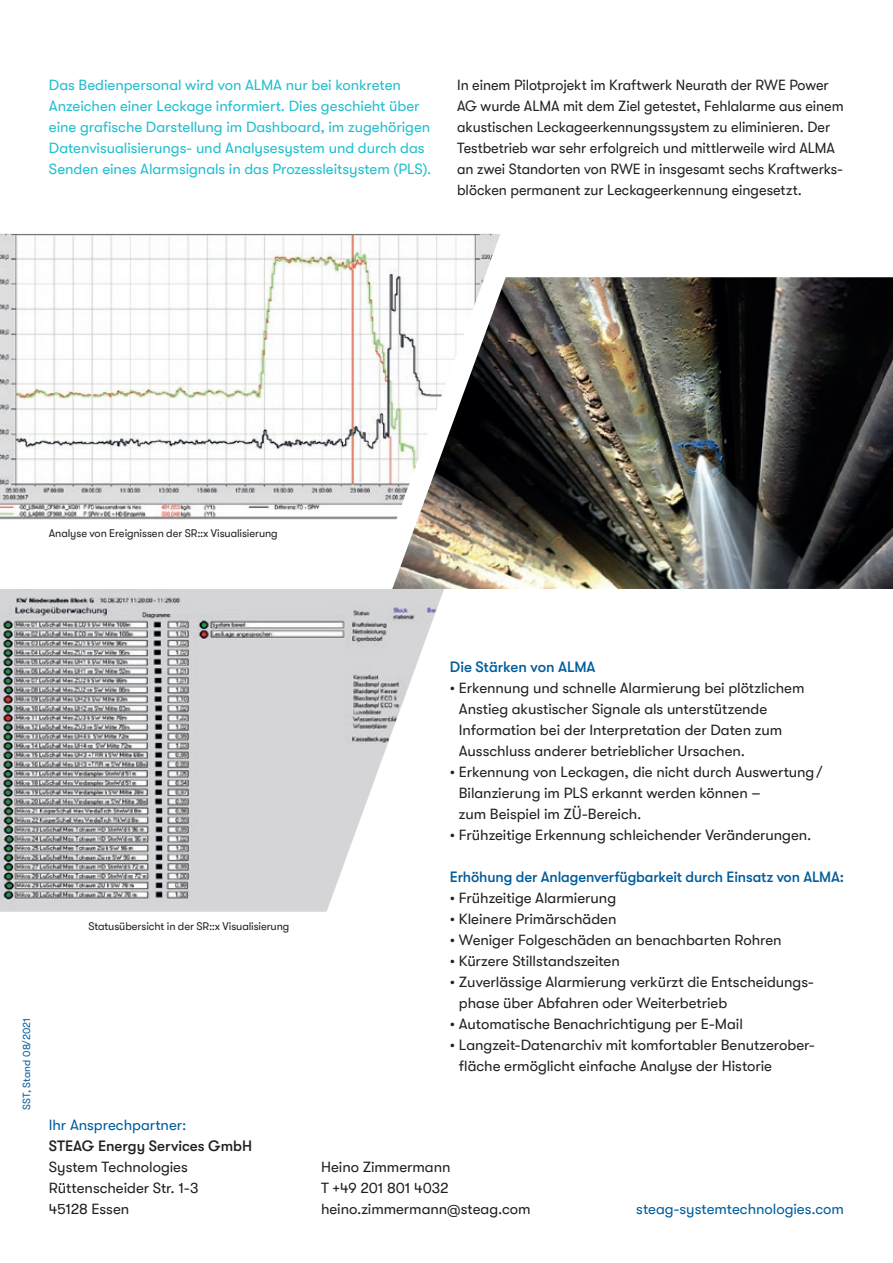
<style>
.page{position:relative;width:893px;height:1263px;background:#fff}
.page>*{position:absolute;margin:0;border:0;box-sizing:border-box;transform-origin:0 0}
.t1{font:15px/21px "GT Walsheim";letter-spacing:-.005em;color:#231f20}
.t2{font:15px/21px "GT Walsheim";letter-spacing:-.005em;color:#231f20;scale:.96 1}
.t3{font:15px/21px "GT Walsheim";letter-spacing:-.005em;color:#21bece}
.t4{font:500 15px "GT Walsheim";letter-spacing:-.01em;color:#005d9c}
.t5{font:15px "GT Walsheim";letter-spacing:-.005em;color:#005d9c}
.t6{font:500 15px "GT Walsheim";color:#231f20}
.t7{font:11.25px "GT Walsheim";letter-spacing:-.01em;color:#231f20}
.t8{font:10.5px "GT Walsheim";letter-spacing:.005em;color:#005d9c}
</style>
<div class="page">
<img style="left:0;top:234px;width:500px;height:286px">
<img style="left:392px;top:277px;width:501px;height:312px">
<img style="left:0;top:589px;width:444px;height:323px">
<p class="t3" style="left:49px;top:75px;width:384px">Das Bedienpersonal wird von ALMA nur bei konkreten Anzeichen einer Leckage informiert. Dies geschieht über eine grafische Darstellung im Dashboard, im zugehörigen Datenvisualisierungs- und Analysesystem und durch das Senden eines Alarmsignals in das Prozessleitsystem (PLS).</p>
<p class="t2" style="left:457px;top:75px;width:404px">In einem Pilotprojekt im Kraftwerk Neurath der RWE Power AG wurde ALMA mit dem Ziel getestet, Fehlalarme aus einem akustischen Leckageerkennungssystem zu eliminieren. Der Testbetrieb war sehr erfolgreich und mittlerweile wird ALMA an zwei Standorten von RWE in insgesamt sechs Kraftwerks&shy;blöcken permanent zur Leckageerkennung eingesetzt.</p>
<p class="t7" style="left:49px;top:527px;width:230px">Analyse von Ereignissen der SR::x Visualisierung</p>
<p class="t8" style="left:21px;top:1110px;width:94px;rotate:-90deg">SST, Stand 08/2021</p>
<p class="t7" style="left:88px;top:919px;width:202px">Statusübersicht in der SR::x Visualisierung</p>
<p class="t4" style="left:450px;top:658px;width:147px">Die Stärken von ALMA</p>
<p class="t1" style="left:459px;top:677px;width:347px;text-indent:-9px">• Erkennung und schnelle Alarmierung bei plötzlichem Anstieg akustischer Signale als unterstützende Information bei der Interpretation der Daten zum Ausschluss anderer betrieblicher Ursachen.</p>
<p class="t1" style="left:459px;top:761px;width:365px;text-indent:-9px">• Erkennung von Leckagen, die nicht durch Auswertung /<br>Bilanzierung im PLS erkannt werden können –<br>zum Beispiel im ZÜ-Bereich.</p>
<p class="t1" style="left:450px;top:824px;width:363px">• Frühzeitige Erkennung schleichender Veränderungen.</p>
<p class="t4" style="left:450px;top:868px;width:396px">Erhöhung der Anlagenverfügbarkeit durch Einsatz von ALMA:</p>
<p class="t1" style="left:450px;top:887px;width:168px">• Frühzeitige Alarmierung</p>
<p class="t1" style="left:450px;top:908px;width:168px">• Kleinere Primärschäden</p>
<p class="t1" style="left:450px;top:929px;width:333px">• Weniger Folgeschäden an benachbarten Rohren</p>
<p class="t1" style="left:450px;top:950px;width:171px">• Kürzere Stillstandszeiten</p>
<p class="t1" style="left:459px;top:971px;width:357px;text-indent:-9px">• Zuverlässige Alarmierung verkürzt die Entscheidungs&shy;phase über Abfahren oder Weiterbetrieb</p>
<p class="t1" style="left:450px;top:1013px;width:294px">• Automatische Benachrichtigung per E-Mail</p>
<p class="t1" style="left:459px;top:1034px;width:357px;text-indent:-9px">• Langzeit-Datenarchiv mit komfortabler Benutzerober&shy;fläche ermöglicht einfache Analyse der Historie</p>
<p class="t5" style="left:49px;top:1116px;width:139px">Ihr Ansprechpartner:</p>
<p class="t6" style="left:49px;top:1137px;width:205px">STEAG Energy Services GmbH</p>
<p class="t1" style="left:49px;top:1156px;width:151px">System Technologies<br>Rüttenscheider Str. 1-3<br>45128 Essen</p>
<p class="t1" style="left:321px;top:1156px;width:211px">Heino Zimmermann<br>T +49 201 801 4032 heino.zimmermann@steag.com</p>
<p class="t5" style="left:636px;top:1200px;width:209px">steag-systemtechnologies.com</p>
</div>
